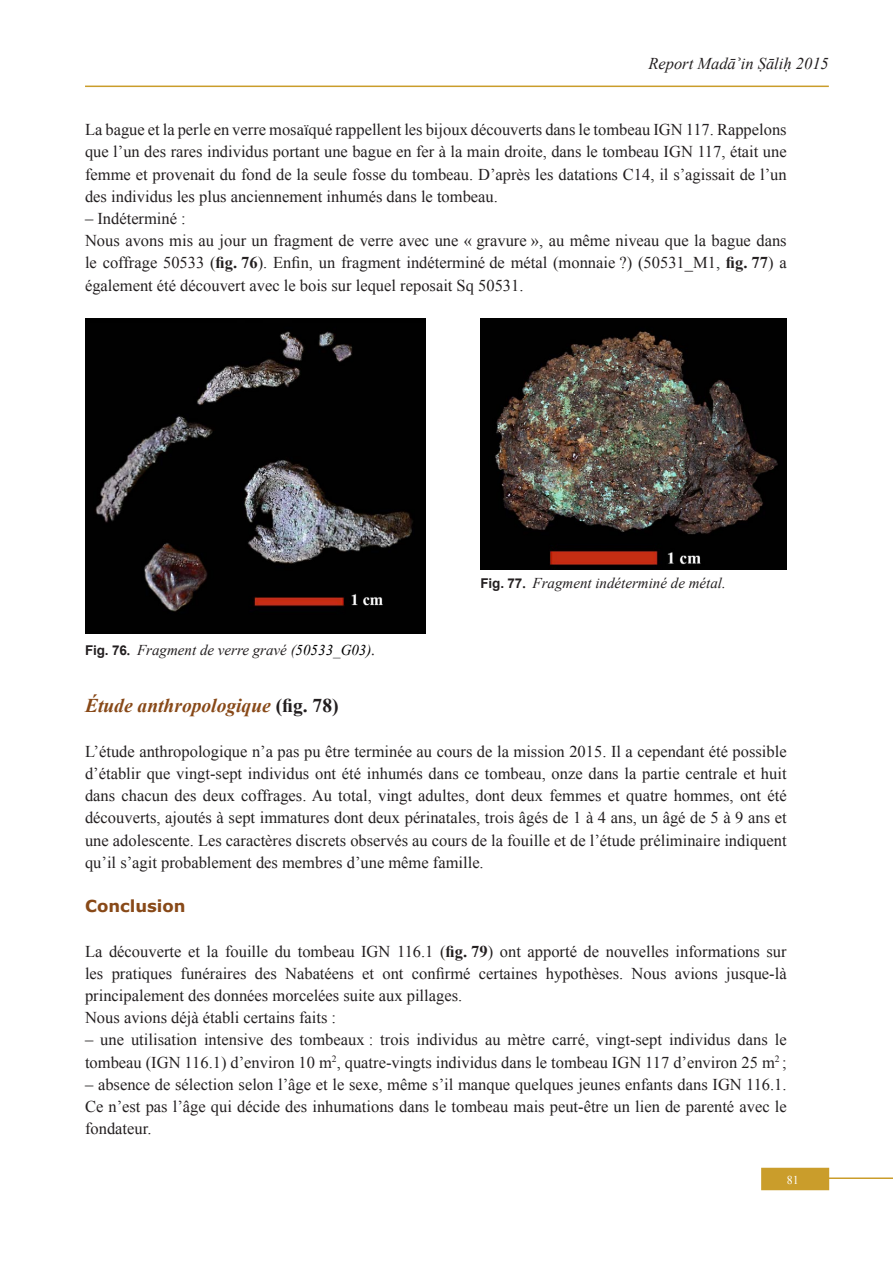
<style>
.page{position:relative;width:893px;height:1263px;background:#fff}
.page>*{position:absolute;margin:0;border:0;box-sizing:border-box;transform-origin:0 0}
.Titre3{font:italic 700 19.5px "Mashreq Times";color:#884918}
.Texte{font:16.5px/22.2px "Mashreq Times";color:#231f20;text-align:justify}
.t1{font:italic 16.5px "Mashreq Times";color:#231f20}
.Titre2{font:700 16.5px "Verdana";color:#884918}
.Legende_FIG{font:italic 15px "Mashreq Times";color:#231f20}
.t2{font:12px "Mashreq Times";color:#fff}
.s1{font-family:"Times New Roman"}
.s2{font-weight:700}
.s3{font-family:"Arial";font-weight:700;font-style:normal;font-size:13.5px}
.s4{font-weight:700;font-style:normal;font-size:13.5px}
.s5{color:#000}
.s6{font-family:"Times New Roman";font-size:18px}
.s7{font-style:normal;color:#231f20}
</style>
<div class="page">
<div style="left:761px;top:1168px;width:68px;height:22px;background:#ca9d2b"></div>
<hr style="left:787px;top:1177px;width:106px;height:2px;background:#ca9d2b">
<hr style="left:85px;top:86px;width:744px;height:1px;background:#ca9d2b">
<img style="left:85px;top:319px;width:340px;height:315px">
<img style="left:480px;top:319px;width:307px;height:251px">
<p class="t1" style="left:648px;top:52px;width:182px">Report Madāʾin Ṣāliḥ 2015</p>
<p class="Texte" style="left:85px;top:118px;width:703px">La bague et la perle en verre mosaïqué rappellent les bijoux découverts dans le tombeau IGN 117. Rappelons que l’un des rares individus portant une bague en fer à la main droite, dans le tombeau IGN 117, était une femme et provenait du fond de la seule fosse du tombeau. D’après les datations C14, il s’agissait de l’un des individus les plus anciennement inhumés dans le tombeau.</p>
<p class="Texte" style="left:85px;top:207px;width:102px">– Indéterminé :</p>
<p class="Texte" style="left:85px;top:229px;width:703px">Nous avons mis au jour un fragment de verre avec une <span class="s1">«</span> gravure <span class="s1">»</span>, au même niveau que la bague dans le coffrage 50533 (<span class="s2">fig. 76</span>). Enfin, un fragment indéterminé de métal (monnaie ?) (50531_M1, <span class="s2">fig. 77</span>) a <span class="s1">également été</span> découvert avec le bois sur lequel reposait Sq 50531.</p>
<p class="Legende_FIG" style="left:85px;top:640px;width:292px"><span class="s3">Fig. 76</span><span class="s4">.</span> Fragment de verre gravé (<span class="s5">50533_G03)</span><span class="s6">.</span></p>
<p class="Legende_FIG" style="left:480px;top:572px;width:247px"><span class="s3">Fig. 77</span><span class="s4">.</span> Fragment indéterminé de métal.</p>
<p class="Titre3" style="left:85px;top:692px;width:255px"><span class="s1">É</span>tude anthropologique <span class="s7">(fig. 78)</span></p>
<p class="Texte" style="left:85px;top:740px;width:703px">L’<span class="s1">étude anthropologique n</span>’a pas pu être terminée au cours de la mission 2015. Il a cependant <span class="s1">été possible d</span>’<span class="s1">établir que vingt-sept individus ont été inhumés dans ce tombeau, onze dans la partie centrale et huit dans</span> chacun des deux coffrages. Au total, vingt adultes, dont deux femmes et quatre hommes, ont été découverts, ajoutés à sept immatures dont deux périnatales, trois <span class="s1">âgés de</span> 1 <span class="s1">à</span> 4 ans, un <span class="s1">âgé de</span> 5 <span class="s1">à</span> 9 ans et une adolescente. Les caractères discrets observés au cours de la fouille et de l’<span class="s1">étude préliminaire indique</span>nt qu’il s’agit probablement des membres d’une même famille.</p>
<p class="Titre2" style="left:85px;top:894px;width:102px">Conclusion</p>
<p class="Texte" style="left:85px;top:940px;width:703px">La découverte et la fouille du tombeau IGN 116.1 (<span class="s2">fig. 79</span>) ont apporté de nouvelles informations sur les pratiques funéraires des Nabatéens et ont confirmé certaines hypothèses. Nous avions jusque-là principalement des données morcelées suite aux pillages.</p>
<p class="Texte" style="left:85px;top:1006px;width:253px">Nous avions déjà établi certains faits :</p>
<p class="Texte" style="left:85px;top:1028px;width:703px">– une utilisation intensive des tombeaux : trois individus au mètre carré, vingt-sept individus dans le tombeau (IGN 116.1) d’environ 10 m<sup>2</sup>, quatre-vingts individus dans le tombeau IGN 117 d’environ 25 m<sup>2</sup> ;</p>
<p class="Texte" style="left:85px;top:1073px;width:703px">– absence de sélection selon l’<span class="s1">âge et le sexe, même</span> s’il manque quelques jeunes enfants dans IGN 116.1.<br>Ce n’est pas l’<span class="s1">âge qui décide de</span>s inhumations dans le tombeau mais peut-être un lien de parenté avec le fondateur.</p>
<p class="t2" style="left:787px;top:1172px;width:13px">81</p>
</div>
